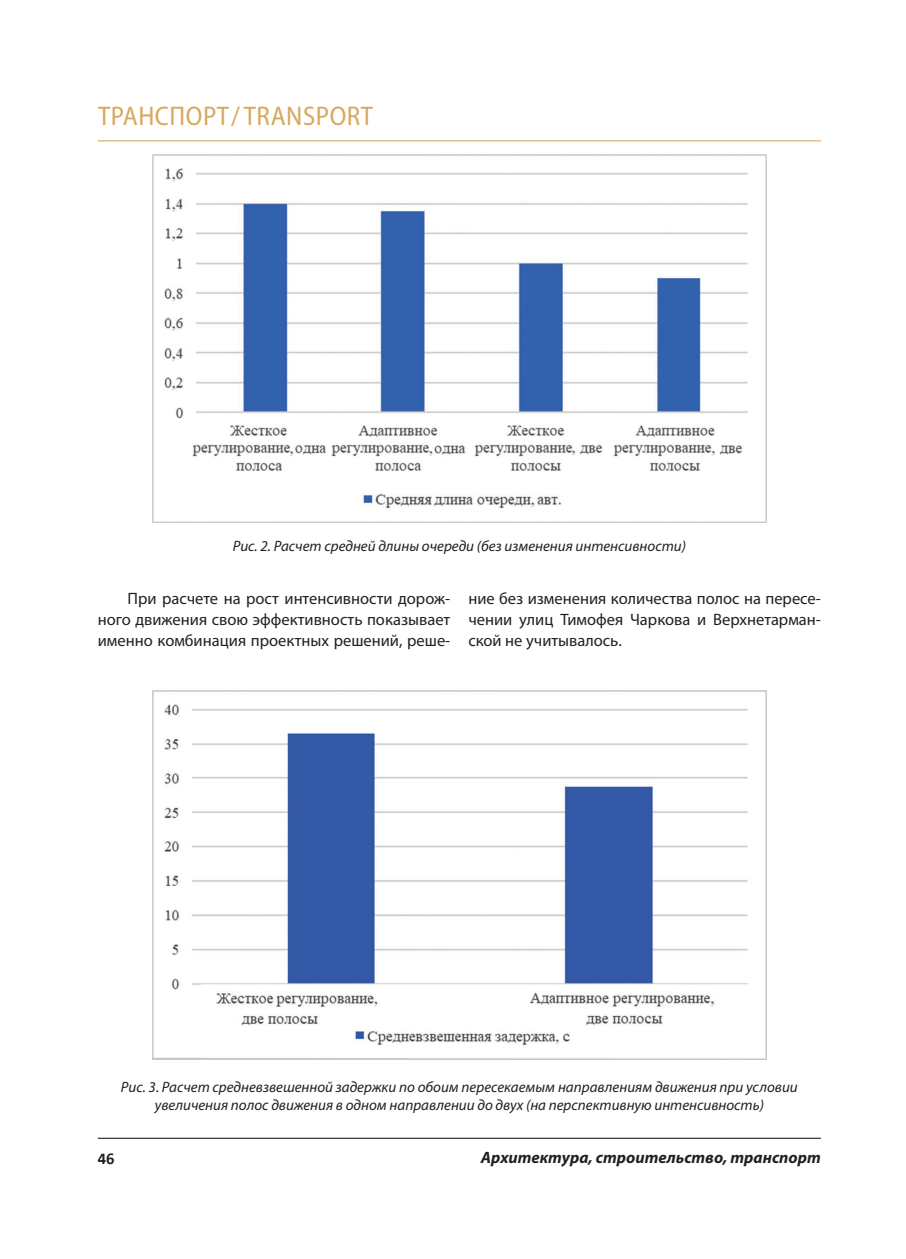
<style>
.page{position:relative;width:906px;height:1259px;background:#fff}
.page>*{position:absolute;margin:0;border:0;box-sizing:border-box;transform-origin:0 0}
.Заголовок{font:semi-condensed 27px "Myriad Pro";letter-spacing:.02em;color:#d7a85e}
.Текст_статей{font:16.5px/21px "Myriad Pro";color:#231f20;text-align:justify}
.t1{font:italic 700 16.5px "Myriad Pro";color:#231f20}
.t2{font:700 16.5px "Calibri";color:#231f20}
.Подпись_фото{font:italic 15px/18px "Myriad Pro";color:#231f20;text-align:center}
</style>
<div class="page">
<hr style="left:98px;top:140px;width:723px;height:1px;background:#d7a85e">
<hr style="left:98px;top:1137px;width:723px;height:1px;background:#231f20">
<img style="left:153px;top:154px;width:613px;height:369px">
<img style="left:153px;top:691px;width:613px;height:368px">
<p class="Заголовок" style="left:98px;top:100px;width:277px">ТРАНСПОРТ/TRANSPORT</p>
<p class="Подпись_фото" style="left:233px;top:536px;width:455px">Рис. 2. Расчет средней длины очереди (без изменения интенсивности)</p>
<p class="Текст_статей" style="left:98px;top:587px;width:354px;text-indent:30px">При расчете на рост интенсивности дорож&shy;ного движения свою эффективность показывает именно комбинация проектных решений, реше-</p>
<p class="Текст_статей" style="left:468px;top:587px;width:354px">ние без изменения количества полос на пересе&shy;чении улиц Тимофея Чаркова и Верхнетарман&shy;ской не учитывалось.</p>
<p class="Подпись_фото" style="left:121px;top:1077px;width:678px">Рис. 3. Расчет средневзвешенной задержки по обоим пересекаемым направлениям движения при условии увеличения полос движения в одном направлении до двух (на перспективную интенсивность)</p>
<p class="t2" style="left:98px;top:1148px;width:18px">46</p>
<p class="t1" style="left:481px;top:1146px;width:341px">Архитектура, строительство, транспорт</p>
</div>
